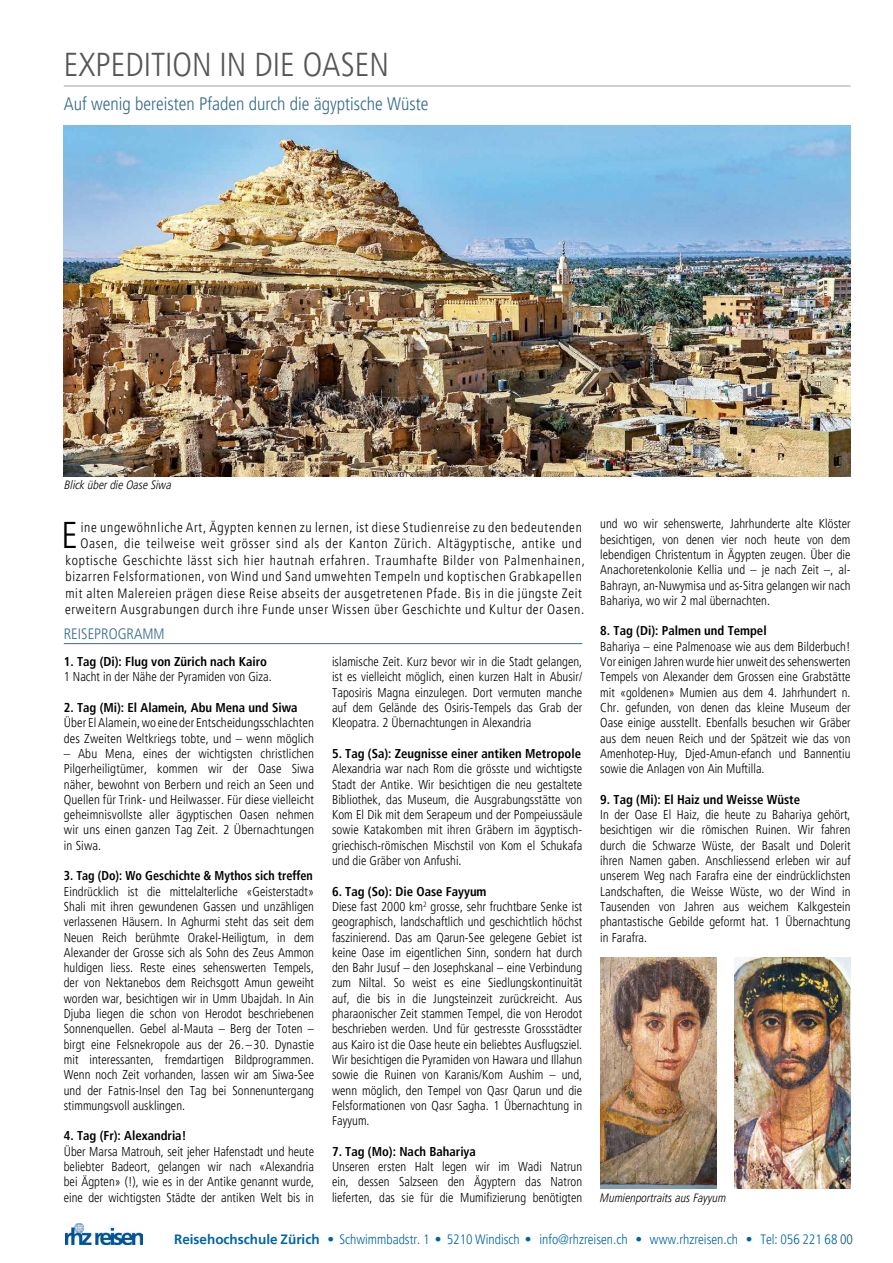
<style>
.page{position:relative;width:893px;height:1263px;background:#fff}
.page>*{position:absolute;margin:0;border:0;box-sizing:border-box;transform-origin:0 0}
.t1{font:300 condensed 37.2px "Frutiger LT Pro";color:#000}
.t2{font:300 condensed 33px "Frutiger LT Pro";color:#555756}
.t3{font:300 condensed 18px "Frutiger LT Pro";color:#356b8a}
.t4{font:300 condensed 15px "Frutiger LT Pro";color:#356b8a}
.t5{font:300 condensed 13.5px/16.5px "Frutiger LT Pro";letter-spacing:.05em;color:#000;text-align:right}
.t6{font:300 condensed 13.5px "Frutiger LT Pro";color:#0065a5}
.t7{font:300 condensed 12.75px/15.3px "Frutiger LT Pro";letter-spacing:.005em;color:#000;text-align:justify}
.t8{font:700 condensed 12.75px "Frutiger LT Pro";color:#000}
.t9{font:700 condensed 12.75px "Frutiger LT Pro";color:#000;scale:.95 1}
.t10{font:italic 300 condensed 12px "Frutiger LT Pro";color:#000}
.s1{font-weight:700}
.s2{font-weight:700;font-stretch:normal}
.s3{color:#005072}
</style>
<div class="page">
<img style="left:66px;top:1224px;width:77px;height:21px">
<hr style="left:64px;top:643px;width:518px;height:1px;background:#356b8a">
<img style="left:600px;top:958px;width:116px;height:230px">
<img style="left:734px;top:958px;width:116px;height:230px">
<img style="left:64px;top:125px;width:786px;height:351px">
<hr style="left:64px;top:86px;width:786px;height:1px;background:#9d9e9e">
<h2 class="t2" style="left:64px;top:45px;width:327px">EXPEDITION IN DIE OASEN</h2>
<h3 class="t3" style="left:64px;top:94px;width:366px">Auf wenig bereisten Pfaden durch die ägyptische Wüste</h3>
<p class="t10" style="left:65px;top:478px;width:109px">Blick über die Oase Siwa</p>
<h1 class="t1" style="left:62px;top:514px;width:18px">E</h1>
<p class="t5" style="left:65px;top:519px;width:521px">ine ungewöhnliche Art, Ägypten kennen zu lernen, ist diese Studienreise zu den bedeutenden Oasen, die teilweise weit grösser sind als der Kanton Zürich. Altägyptische, antike und koptische Geschichte lässt sich hier hautnah erfahren. Traumhafte Bilder von Palmenhainen, bizarren Felsformationen, von Wind und Sand umwehten Tempeln und koptischen Grabkapellen mit alten Malereien prägen diese Reise abseits der ausgetretenen Pfade. Bis in die jüngste Zeit erweitern Ausgrabungen durch ihre Funde unser Wissen über Geschichte und Kultur der Oasen.</p>
<p class="t4" style="left:64px;top:625px;width:102px">REISEPROGRAMM</p>
<p class="t8" style="left:64px;top:654px;width:205px">1. Tag (Di): Flug von Zürich nach Kairo</p>
<p class="t7" style="left:64px;top:669px;width:210px">1 Nacht in der Nähe der Pyramiden von Giza.</p>
<p class="t8" style="left:64px;top:700px;width:235px">2. Tag (Mi): El Alamein, Abu Mena und Siwa</p>
<p class="t7" style="left:64px;top:715px;width:252px">Über El Alamein, wo eine der Entscheidungsschlachten des Zweiten Weltkriegs tobte, und – wenn möglich</p>
<p class="t7" style="left:64px;top:746px;width:252px">– Abu Mena, eines der wichtigsten christlichen Pilgerheiligtümer, kommen wir der Oase Siwa näher, bewohnt von Berbern und reich an Seen und Quellen für Trink- und Heilwasser. Für diese vielleicht geheimnisvollste aller ägyptischen Oasen nehmen wir uns einen ganzen Tag Zeit. 2 Übernachtungen in Siwa.</p>
<p class="t9" style="left:64px;top:868px;width:264px">3. Tag (Do): Wo Geschichte &amp; Mythos sich treffen</p>
<p class="t7" style="left:64px;top:884px;width:252px">Eindrücklich ist die mittelalterliche «Geisterstadt» Shali mit ihren gewundenen Gassen und unzähligen verlassenen Häusern. In Aghurmi steht das seit dem Neuen Reich berühmte Orakel-Heiligtum, in dem Alexander der Grosse sich als Sohn des Zeus Ammon huldigen liess. Reste eines sehenswerten Tempels, der von Nektanebos dem Reichsgott Amun geweiht worden war, besichtigen wir in Umm Ubajdah. In Ain Djuba liegen die schon von Herodot beschriebenen Sonnenquellen. Gebel al-Mauta – Berg der Toten – birgt eine Felsnekropole aus der 26. – 30. Dynastie mit interessanten, fremdartigen Bildprogrammen.<br>Wenn noch Zeit vorhanden, lassen wir am Siwa-See und der Fatnis-Insel den Tag bei Sonnenuntergang stimmungsvoll ausklingen.</p>
<p class="t8" style="left:64px;top:1128px;width:124px">4. Tag (Fr): Alexandria!</p>
<p class="t7" style="left:64px;top:1144px;width:252px">Über Marsa Matrouh, seit jeher Hafenstadt und heute beliebter Badeort, gelangen wir nach «Alexandria bei Ägpten» (!), wie es in der Antike genannt wurde, eine der wichtigsten Städte der antiken Welt bis in</p>
<p class="t7" style="left:332px;top:654px;width:252px">islamische Zeit. Kurz bevor wir in die Stadt gelangen, ist es vielleicht möglich, einen kurzen Halt in Abusir/ Taposiris Magna einzulegen. Dort vermuten manche auf dem Gelände des Osiris-Tempels das Grab der Kleopatra. 2 Übernachtungen in Alexandria</p>
<p class="t8" style="left:332px;top:746px;width:251px">5. Tag (Sa): Zeugnisse einer antiken Metropole</p>
<p class="t7" style="left:332px;top:761px;width:252px">Alexandria war nach Rom die grösste und wichtigste Stadt der Antike. Wir besichtigen die neu gestaltete Bibliothek, das Museum, die Ausgrabungsstätte von Kom El Dik mit dem Serapeum und der Pompeiussäule sowie Katakomben mit ihren Gräbern im ägyptisch&shy;griechisch-römischen Mischstil von Kom el Schukafa und die Gräber von Anfushi.</p>
<p class="t7" style="left:332px;top:884px;width:252px;text-align:left"><span class="s1">6. Tag (So): Die Oase Fayyum<br></span>Diese fast 2000 km<sup>2</sup> grosse, sehr fruchtbare Senke ist geographisch, landschaftlich und geschichtlich höchst faszinierend. Das am Qarun-See gelegene Gebiet ist keine Oase im eigentlichen Sinn, sondern hat durch den Bahr Jusuf – den Josephskanal – eine Verbindung zum Niltal. So weist es eine Siedlungskontinuität auf, die bis in die Jungsteinzeit zurückreicht. Aus pharaonischer Zeit stammen Tempel, die von Herodot beschrieben werden. Und für gestresste Grossstädter aus Kairo ist die Oase heute ein beliebtes Ausflugsziel.<br>Wir besichtigen die Pyramiden von Hawara und Illahun sowie die Ruinen von Karanis/Kom Aushim – und, wenn möglich, den Tempel von Qasr Qarun und die Felsformationen von Qasr Sagha. 1 Übernachtung in Fayyum.</p>
<p class="t8" style="left:332px;top:1144px;width:145px">7. Tag (Mo): Nach Bahariya</p>
<p class="t7" style="left:332px;top:1159px;width:252px">Unseren ersten Halt legen wir im Wadi Natrun ein, dessen Salzseen den Ägyptern das Natron lieferten, das sie für die Mumifizierung benötigten</p>
<p class="t7" style="left:600px;top:516px;width:252px">und wo wir sehenswerte, Jahrhunderte alte Klöster besichtigen, von denen vier noch heute von dem lebendigen Christentum in Ägypten zeugen. Über die Anachoretenkolonie Kellia und – je nach Zeit –, al-Bahrayn, an-Nuwymisa und as-Sitra gelangen wir nach Bahariya, wo wir 2 mal übernachten.</p>
<p class="t8" style="left:600px;top:623px;width:168px">8. Tag (Di): Palmen und Tempel</p>
<p class="t7" style="left:600px;top:639px;width:252px">Bahariya – eine Palmenoase wie aus dem Bilderbuch!<br>Vor einigen Jahren wurde hier unweit des sehenswerten Tempels von Alexander dem Grossen eine Grabstätte mit «goldenen» Mumien aus dem 4. Jahrhundert n.<br>Chr. gefunden, von denen das kleine Museum der Oase einige ausstellt. Ebenfalls besuchen wir Gräber aus dem neuen Reich und der Spätzeit wie das von Amenhotep-Huy, Djed-Amun-efanch und Bannentiu sowie die Anlagen von Ain Muftilla.</p>
<p class="t8" style="left:600px;top:792px;width:201px">9. Tag (Mi): El Haiz und Weisse Wüste</p>
<p class="t7" style="left:600px;top:807px;width:252px">In der Oase El Haiz, die heute zu Bahariya gehört, besichtigen wir die römischen Ruinen. Wir fahren durch die Schwarze Wüste, der Basalt und Dolerit ihren Namen gaben. Anschliessend erleben wir auf unserem Weg nach Farafra eine der eindrücklichsten Landschaften, die Weisse Wüste, wo der Wind in Tausenden von Jahren aus weichem Kalkgestein phantastische Gebilde geformt hat. 1 Übernachtung in Farafra.</p>
<p class="t10" style="left:600px;top:1191px;width:127px">Mumienportraits aus Fayyum</p>
<p class="t6" style="left:174px;top:1231px;width:680px"><span class="s2">Reisehochschule Zürich</span> • Schwimmbadstr. 1 • 5210 Windisch • info@rhzreisen.ch • www.rhzreisen.ch • Tel: 056 221 68 <span class="s3">00</span></p>
</div>
